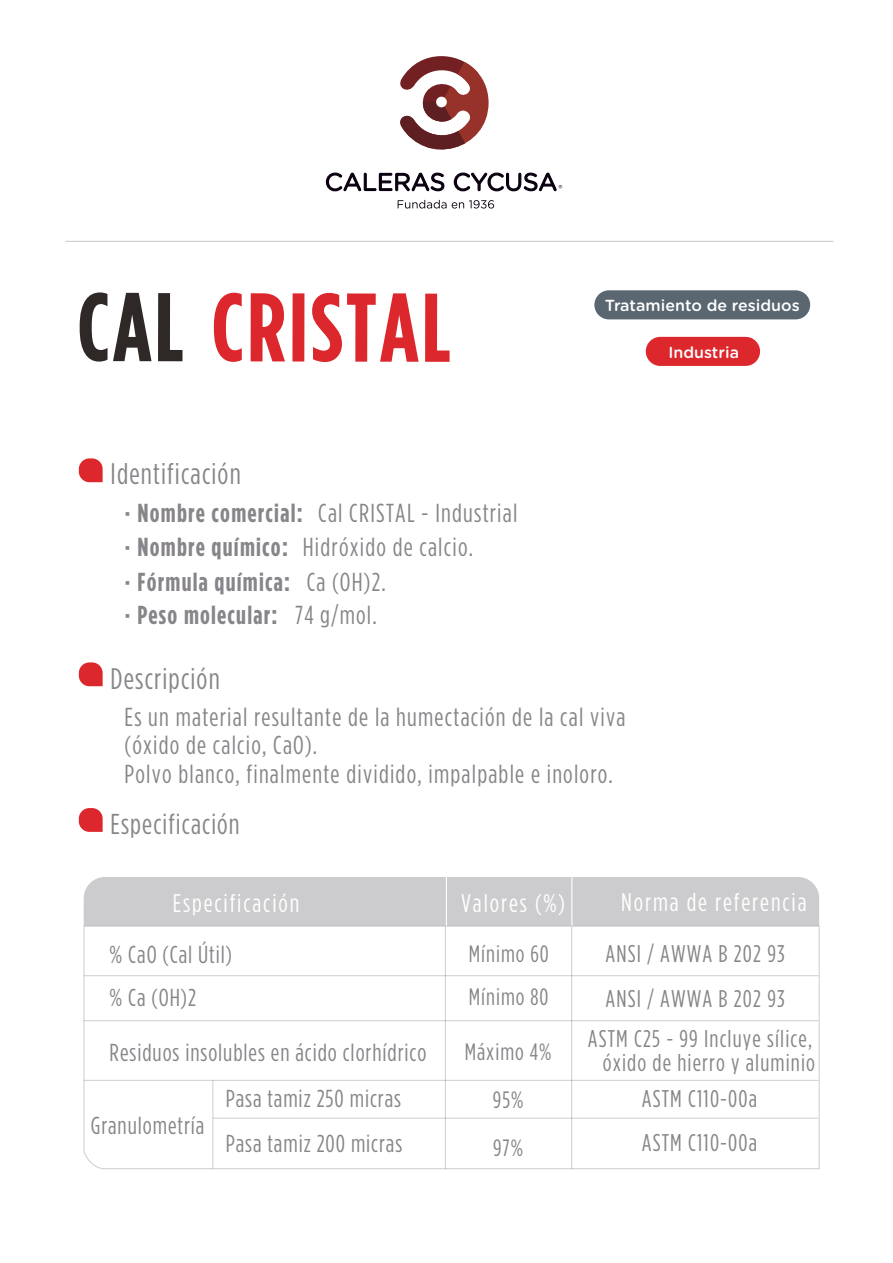
<style>
.page{position:relative;width:893px;height:1263px;background:#fff}
.page>*{position:absolute;margin:0;border:0;box-sizing:border-box;transform-origin:0 0}
.t1{font:700 97.35px "Gotham Condensed";letter-spacing:.03em;color:#dc272d}
.t2{font:29.7px "Gotham Condensed";letter-spacing:.04em;color:#878589}
.t3{font:28.8px "Gotham Condensed";letter-spacing:.04em;color:#878589}
.t4{font:25.95px/28.5px "Gotham Condensed";letter-spacing:.045em;color:#878589}
.t5{font:700 25.95px/33.8px "Gotham Condensed";letter-spacing:.045em;color:#878589}
.t6{font:25.5px "Gotham Condensed";letter-spacing:.075em;color:#fff}
.t7{font:24.6px "Gotham Condensed";letter-spacing:.04em;color:#878589}
.t8{font:24.15px/45px "Gotham Condensed";letter-spacing:.045em;color:#878589}
.t9{font:23.7px/47.7px "Gotham Condensed";letter-spacing:.045em;color:#878589}
.t10{font:500 16.05px "Gotham Rounded";color:#fff}
.t11{font:300 8.85px "DIN Next LT Pro";color:#0a000f}
.s1{color:#2e2926}
.s2{font-weight:700}
.s3{font-weight:400}
</style>
<div class="page">
<div style="left:646px;top:337px;width:114px;height:29px;background:#dc272d;border-radius:15px"></div>
<svg style="left:79px;top:458px;width:24px;height:24px"></svg>
<hr style="left:65px;top:241px;width:768px;height:1px;background:#5a6670">
<svg style="left:398px;top:200px;width:96px;height:9px"></svg>
<svg style="left:325px;top:56px;width:232px;height:136px"></svg>
<div style="left:436px;top:97px;width:11px;height:10px;background:#fff;border-radius:50%"></div>
<svg style="left:79px;top:662px;width:24px;height:24px"></svg>
<svg style="left:79px;top:808px;width:24px;height:24px"></svg>
<div style="left:84px;top:877px;width:735px;height:49px;background:#ccccce"></div>
<svg style="left:83px;top:926px;width:737px;height:243px"></svg>
<hr style="left:84px;top:975px;width:734px;height:1px;background:#5a6670">
<hr style="left:84px;top:1020px;width:734px;height:1px;background:#5a6670">
<hr style="left:84px;top:1080px;width:734px;height:1px;background:#5a6670">
<hr style="left:213px;top:1117px;width:605px;height:2px;background:#5a6670">
<hr style="left:445px;top:927px;width:1px;height:242px;background:#5a6670">
<hr style="left:571px;top:927px;width:1px;height:242px;background:#5a6670">
<hr style="left:446px;top:877px;width:1px;height:49px;background:#fff">
<hr style="left:571px;top:877px;width:1px;height:49px;background:#fff">
<hr style="left:212px;top:1080px;width:1px;height:89px;background:#5a6670">
<div style="left:594px;top:290px;width:216px;height:29px;background:#5a6670;border-radius:15px"></div>
<h1 class="t1" style="left:77px;top:270px;width:375px"><span class="s1">CAL</span> CRISTAL</h1>
<p class="t2" style="left:111px;top:458px;width:132px">Identificación</p>
<p class="t4" style="left:125px;top:498px;width:394px"><span class="s2">· Nombre comercial:</span> Cal CRISTAL - Industrial</p>
<p class="t5" style="left:125px;top:530px;width:350px">· Nombre químico: <span class="s3">Hidróxido de calcio. </span>· Fórmula química: <span class="s3">Ca (OH)2.<br></span>· Peso molecular: <span class="s3">74 g/mol.</span></p>
<p class="t11" style="left:559px;top:183px;width:6px">®</p>
<p class="t10" style="left:605px;top:294px;width:196px">Tratamiento de residuos</p>
<p class="t10" style="left:668px;top:341px;width:72px">Industria</p>
<p class="t2" style="left:111px;top:662px;width:111px">Descripción</p>
<p class="t4" style="left:125px;top:702px;width:502px">Es un material resultante de la humectación de la cal viva (óxido de calcio, CaO).<br>Polvo blanco, finalmente dividido, impalpable e inoloro.</p>
<p class="t3" style="left:111px;top:809px;width:131px">Especificación</p>
<p class="t6" style="left:173px;top:889px;width:128px">Especificación</p>
<p class="t7" style="left:110px;top:941px;width:124px">% CaO (Cal Útil)</p>
<p class="t9" style="left:469px;top:931px;width:81px;line-height:43.5px">Mínimo 60<br>Mínimo 80</p>
<p class="t9" style="left:465px;top:1028px;width:88px;text-align:center">Máximo 4%<br>95%<br>97%</p>
<p class="t6" style="left:461px;top:889px;width:105px">Valores (%)</p>
<p class="t6" style="left:621px;top:889px;width:187px">Norma de referencia</p>
<p class="t8" style="left:605px;top:931px;width:181px">ANSI / AWWA B 202 93<br>ANSI / AWWA B 202 93</p>
<p class="t7" style="left:110px;top:984px;width:88px">% Ca (OH)2</p>
<p class="t8" style="left:588px;top:1027px;width:229px;line-height:23.9px;text-align:right">ASTM C25 - 99 Incluye sílice, óxido de hierro y aluminio</p>
<p class="t7" style="left:110px;top:1039px;width:318px">Residuos insolubles en ácido clorhídrico</p>
<p class="t7" style="left:226px;top:1085px;width:177px">Pasa tamiz 250 micras</p>
<p class="t8" style="left:642px;top:1077px;width:117px;line-height:43.5px">ASTM C110-00a<br>ASTM C110-00a</p>
<p class="t7" style="left:91px;top:1112px;width:115px">Granulometría</p>
<p class="t7" style="left:226px;top:1130px;width:178px">Pasa tamiz 200 micras</p>
</div>
